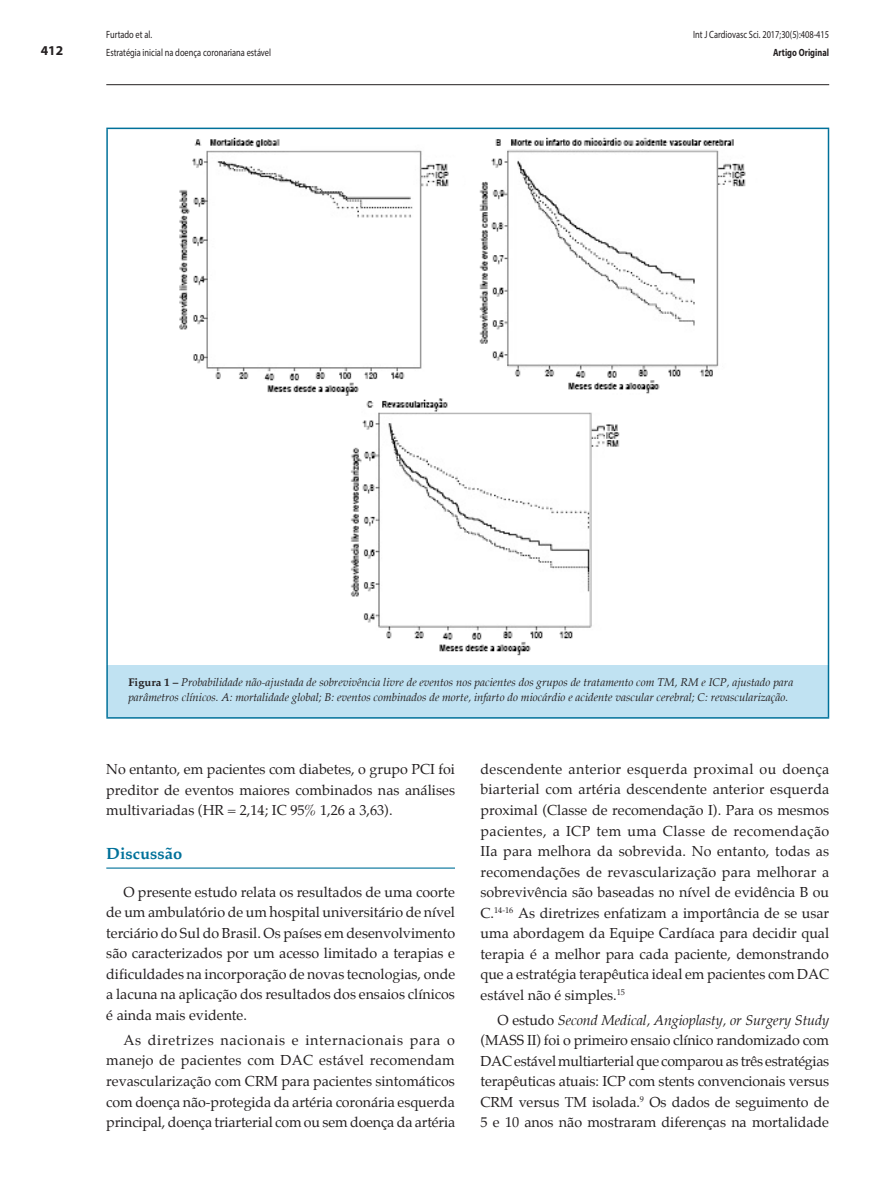
<style>
.page{position:relative;width:893px;height:1191px;background:#fff}
.page>*{position:absolute;margin:0;border:0;box-sizing:border-box;transform-origin:0 0}
._1_-_Titulo-materia{font:700 16.5px "Palatino";color:#00719a}
._4_-_Texto-Basico{font:14.25px/20.5px "Palatino";color:#231f20;text-align:justify}
.t1{font:700 13.5px "Myriad Pro";color:#231f20}
._7_-_Legenda-figura{font:italic 11.25px/15px "Palatino";color:#231f20}
.t2{font:10.5px/18px "Myriad Pro";color:#231f20;scale:.8 1}
.t3{font:700 10.5px "Myriad Pro";color:#231f20;scale:.8 1}
.s1{font-weight:700;font-style:normal}
.s2{font-style:italic}
</style>
<div class="page">
<hr style="left:106px;top:84px;width:723px;height:1px;background:#231f20">
<div style="left:107px;top:665px;width:721px;height:53px;background:#c0e2f2"></div>
<hr style="left:106px;top:665px;width:2px;height:52px;background:#00719a">
<hr style="left:828px;top:665px;width:1px;height:52px;background:#00719a">
<hr style="left:106px;top:717px;width:723px;height:1px;background:#00719a">
<hr style="left:106px;top:128px;width:723px;height:1px;background:#00719a">
<hr style="left:106px;top:129px;width:2px;height:536px;background:#00719a">
<hr style="left:828px;top:129px;width:1px;height:536px;background:#00719a">
<img style="left:179px;top:137px;width:567px;height:519px">
<hr style="left:106px;top:867px;width:349px;height:1px;background:#00719a">
<p class="t1" style="left:41px;top:42px;width:24px">412</p>
<p class="t2" style="left:106px;top:25px;width:208px">Furtado et al.<br>Estratégia inicial na doença coronariana estável</p>
<p class="t2" style="left:693px;top:25px;width:172px">Int J Cardiovasc Sci. 2017;30(5):408-415</p>
<p class="t3" style="left:773px;top:45px;width:72px">Artigo Original</p>
<p class="_7_-_Legenda-figura" style="left:128px;top:674px;width:666px"><span class="s1">Figura 1 –</span> Probabilidade não-ajustada de sobrevivência livre de eventos nos pacientes dos grupos de tratamento com TM, RM e ICP, ajustado para parâmetros clínicos. A: mortalidade global; B: eventos combinados de morte, infarto do miocárdio e acidente vascular cerebral; C: revascularização.</p>
<p class="_4_-_Texto-Basico" style="left:106px;top:759px;width:350px">No entanto, em pacientes com diabetes, o grupo PCI foi preditor de eventos maiores combinados nas análises multivariadas (HR = 2,14; IC 95% 1,26 a 3,63).</p>
<p class="_1_-_Titulo-materia" style="left:106px;top:843px;width:78px">Discussão</p>
<p class="_4_-_Texto-Basico" style="left:106px;top:881px;width:350px;text-indent:17px">O presente estudo relata os resultados de uma coorte de um ambulatório de um hospital universitário de nível terciário do Sul do Brasil. Os países em desenvolvimento são caracterizados por um acesso limitado a terapias e dificuldades na incorporação de novas tecnologias, onde a lacuna na aplicação dos resultados dos ensaios clínicos é ainda mais evidente.</p>
<p class="_4_-_Texto-Basico" style="left:106px;top:1030px;width:350px;text-indent:17px">As diretrizes nacionais e internacionais para o manejo de pacientes com DAC estável recomendam revascularização com CRM para pacientes sintomáticos com doença não-protegida da artéria coronária esquerda principal, doença triarterial com ou sem doença da artéria</p>
<p class="_4_-_Texto-Basico" style="left:480px;top:759px;width:350px">descendente anterior esquerda proximal ou doença biarterial com artéria descendente anterior esquerda proximal (Classe de recomendação I). Para os mesmos pacientes, a ICP tem uma Classe de recomendação IIa para melhora da sobrevida. No entanto, todas as recomendações de revascularização para melhorar a sobrevivência são baseadas no nível de evidência B ou C.<sup>14-16</sup> As diretrizes enfatizam a importância de se usar uma abordagem da Equipe Cardíaca para decidir qual terapia é a melhor para cada paciente, demonstrando que a estratégia terapêutica ideal em pacientes com DAC estável não é simples.<sup>15</sup></p>
<p class="_4_-_Texto-Basico" style="left:480px;top:1009px;width:350px;text-indent:17px">O estudo <span class="s2">Second Medical, Angioplasty, or Surgery Study </span>(MASS II) foi o primeiro ensaio clínico randomizado com DAC estável multiarterial que comparou as três estratégias terapêuticas atuais: ICP com stents convencionais versus CRM versus TM isolada.<sup>9</sup> Os dados de seguimento de 5 e 10 anos não mostraram diferenças na mortalidade</p>
</div>
